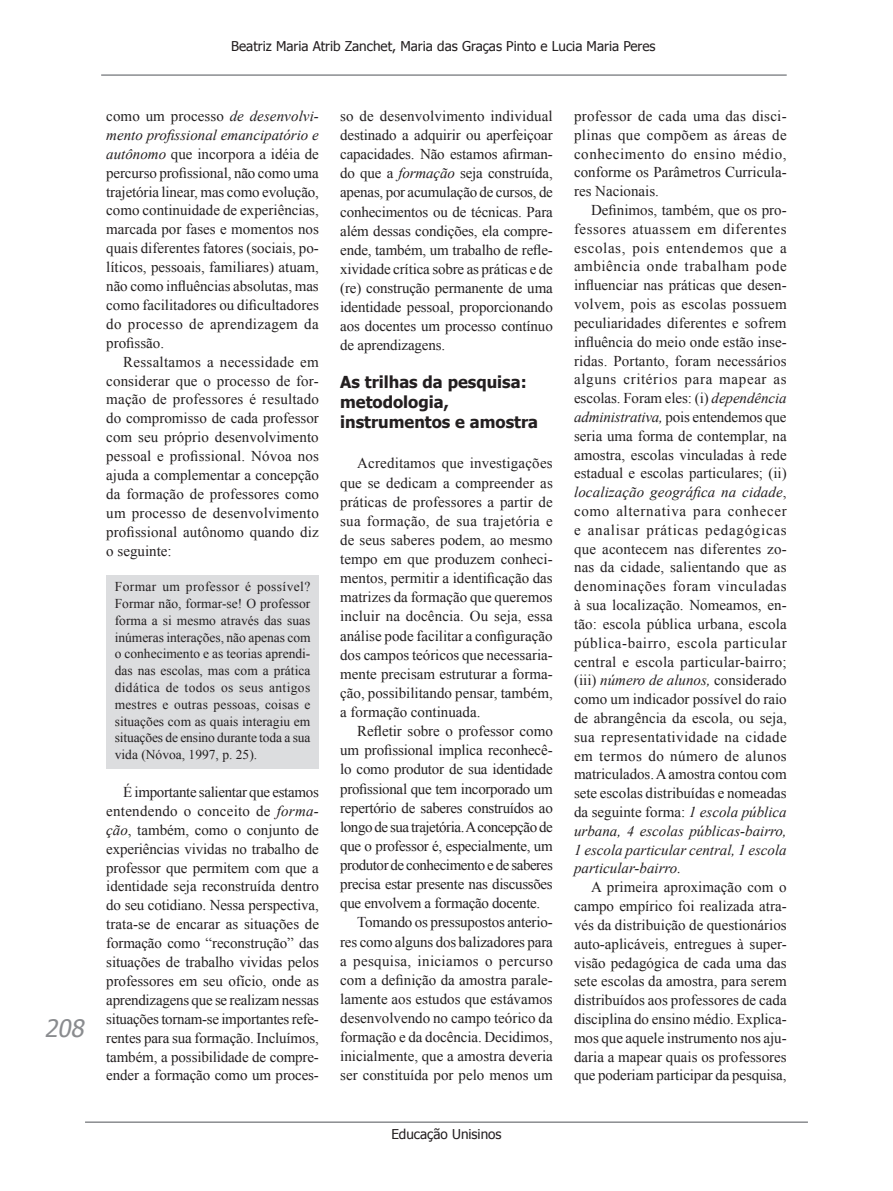
<style>
.page{position:relative;width:893px;height:1191px;background:#fff}
.page>*{position:absolute;margin:0;border:0;box-sizing:border-box;transform-origin:0 0}
.t1{font:italic 24px "Tahoma";color:#8a8c8f}
.SUBTITULO{font:700 16.5px/20.1px "Tahoma";color:#231f20}
.TEXTO{font:15px/18.8px "Times New Roman";color:#231f20;text-align:justify}
.CITACAO{font:13.5px/16.8px "Times New Roman";letter-spacing:-.01em;color:#231f20;text-align:justify}
.t2{font:13.5px "Tahoma";color:#231f20}
.s1{font-style:italic}
</style>
<div class="page">
<hr style="left:85px;top:1121px;width:723px;height:2px;background:#8a8c8f">
<hr style="left:101px;top:74px;width:686px;height:2px;background:#8a8c8f">
<div style="left:106px;top:575px;width:213px;height:193px;background:#dcdddf"></div>
<p class="t2" style="left:231px;top:37px;width:426px">Beatriz Maria Atrib Zanchet, Maria das Graças Pinto e Lucia Maria Peres</p>
<h1 class="t1" style="left:44px;top:1012px;width:46px">208</h1>
<p class="TEXTO" style="left:106px;top:106px;width:214px">como um processo <span class="s1">de desenvolvi&shy;mento profissional emancipatório e autônomo</span> que incorpora a idéia de percurso profissional, não como uma trajetória linear, mas como evolução, como continuidade de experiências, marcada por fases e momentos nos quais diferentes fatores (sociais, po&shy;líticos, pessoais, familiares) atuam, não como influências absolutas, mas como facilitadores ou dificultadores do processo de aprendizagem da profissão.</p>
<p class="TEXTO" style="left:106px;top:352px;width:214px;text-indent:17px">Ressaltamos a necessidade em considerar que o processo de for&shy;mação de professores é resultado do compromisso de cada professor com seu próprio desenvolvimento pessoal e profissional. Nóvoa nos ajuda a complementar a concepção da formação de professores como um processo de desenvolvimento profissional autônomo quando diz o seguinte:</p>
<p class="CITACAO" style="left:115px;top:578px;width:197px">Formar um professor é possível?<br>Formar não, formar-se! O professor forma a si mesmo através das suas inúmeras interações, não apenas com o conhecimento e as teorias aprendi&shy;das nas escolas, mas com a prática didática de todos os seus antigos mestres e outras pessoas, coisas e situações com as quais interagiu em situações de ensino durante toda a sua vida (Nóvoa, 1997, p. 25).</p>
<p class="TEXTO" style="left:106px;top:782px;width:214px;text-indent:17px">É importante salientar que estamos entendendo o conceito de <span class="s1">forma&shy;ção</span>, também, como o conjunto de experiências vividas no trabalho de professor que permitem com que a identidade seja reconstruída dentro do seu cotidiano. Nessa perspectiva, trata-se de encarar as situações de formação como “reconstrução” das situações de trabalho vividas pelos professores em seu ofício, onde as aprendizagens que se realizam nessas situações tornam-se importantes refe&shy;rentes para sua formação. Incluímos, também, a possibilidade de compre&shy;ender a formação como um proces-</p>
<p class="TEXTO" style="left:340px;top:106px;width:214px">so de desenvolvimento individual destinado a adquirir ou aperfeiçoar capacidades. Não estamos afirman&shy;do que a <span class="s1">formação</span> seja construída, apenas, por acumulação de cursos, de conhecimentos ou de técnicas. Para além dessas condições, ela compre&shy;ende, também, um trabalho de refle&shy;xividade crítica sobre as práticas e de (re) construção permanente de uma identidade pessoal, proporcionando aos docentes um processo contínuo de aprendizagens.</p>
<p class="SUBTITULO" style="left:340px;top:370px;width:199px">As trilhas da pesquisa: metodologia, instrumentos e amostra</p>
<p class="TEXTO" style="left:340px;top:453px;width:214px;text-indent:17px">Acreditamos que investigações que se dedicam a compreender as práticas de professores a partir de sua formação, de sua trajetória e de seus saberes podem, ao mesmo tempo em que produzem conheci&shy;mentos, permitir a identificação das matrizes da formação que queremos incluir na docência. Ou seja, essa análise pode facilitar a configuração dos campos teóricos que necessaria&shy;mente precisam estruturar a forma&shy;ção, possibilitando pensar, também, a formação continuada.</p>
<p class="TEXTO" style="left:340px;top:721px;width:214px;text-indent:17px">Refletir sobre o professor como um profissional implica reconhecê&shy;lo como produtor de sua identidade profissional que tem incorporado um repertório de saberes construídos ao longo de sua trajetória. A concepção de que o professor é, especialmente, um produtor de conhecimento e de saberes precisa estar presente nas discussões que envolvem a formação docente.</p>
<p class="TEXTO" style="left:340px;top:912px;width:214px;text-indent:17px">Tomando os pressupostos anterio&shy;res como alguns dos balizadores para a pesquisa, iniciamos o percurso com a definição da amostra parale&shy;lamente aos estudos que estávamos desenvolvendo no campo teórico da formação e da docência. Decidimos, inicialmente, que a amostra deveria ser constituída por pelo menos um</p>
<p class="t2" style="left:391px;top:1124px;width:112px">Educação Unisinos</p>
<p class="TEXTO" style="left:574px;top:106px;width:214px">professor de cada uma das disci&shy;plinas que compõem as áreas de conhecimento do ensino médio, conforme os Parâmetros Curricula&shy;res Nacionais.</p>
<p class="TEXTO" style="left:574px;top:200px;width:214px;text-indent:17px">Definimos, também, que os pro&shy;fessores atuassem em diferentes escolas, pois entendemos que a ambiência onde trabalham pode influenciar nas práticas que desen&shy;volvem, pois as escolas possuem peculiaridades diferentes e sofrem influência do meio onde estão inse&shy;ridas. Portanto, foram necessários alguns critérios para mapear as escolas. Foram eles: (i) <span class="s1">dependência administrativa,</span> pois entendemos que seria uma forma de contemplar, na amostra, escolas vinculadas à rede estadual e escolas particulares; (ii) <span class="s1">localização geográfica na cidade</span>, como alternativa para conhecer e analisar práticas pedagógicas que acontecem nas diferentes zo&shy;nas da cidade, salientando que as denominações foram vinculadas à sua localização. Nomeamos, en&shy;tão: escola pública urbana, escola pública-bairro, escola particular central e escola particular-bairro; (iii) <span class="s1">número de alunos,</span> considerado como um indicador possível do raio de abrangência da escola, ou seja, sua representatividade na cidade em termos do número de alunos matriculados. A amostra contou com sete escolas distribuídas e nomeadas da seguinte forma: <span class="s1">1 escola pública urbana, 4 escolas públicas-bairro, 1 escola particular central, 1 escola particular-bairro.</span></p>
<p class="TEXTO" style="left:574px;top:877px;width:214px;text-indent:17px">A primeira aproximação com o campo empírico foi realizada atra&shy;vés da distribuição de questionários auto-aplicáveis, entregues à super&shy;visão pedagógica de cada uma das sete escolas da amostra, para serem distribuídos aos professores de cada disciplina do ensino médio. Explica&shy;mos que aquele instrumento nos aju&shy;daria a mapear quais os professores que poderiam participar da pesquisa,</p>
</div>
